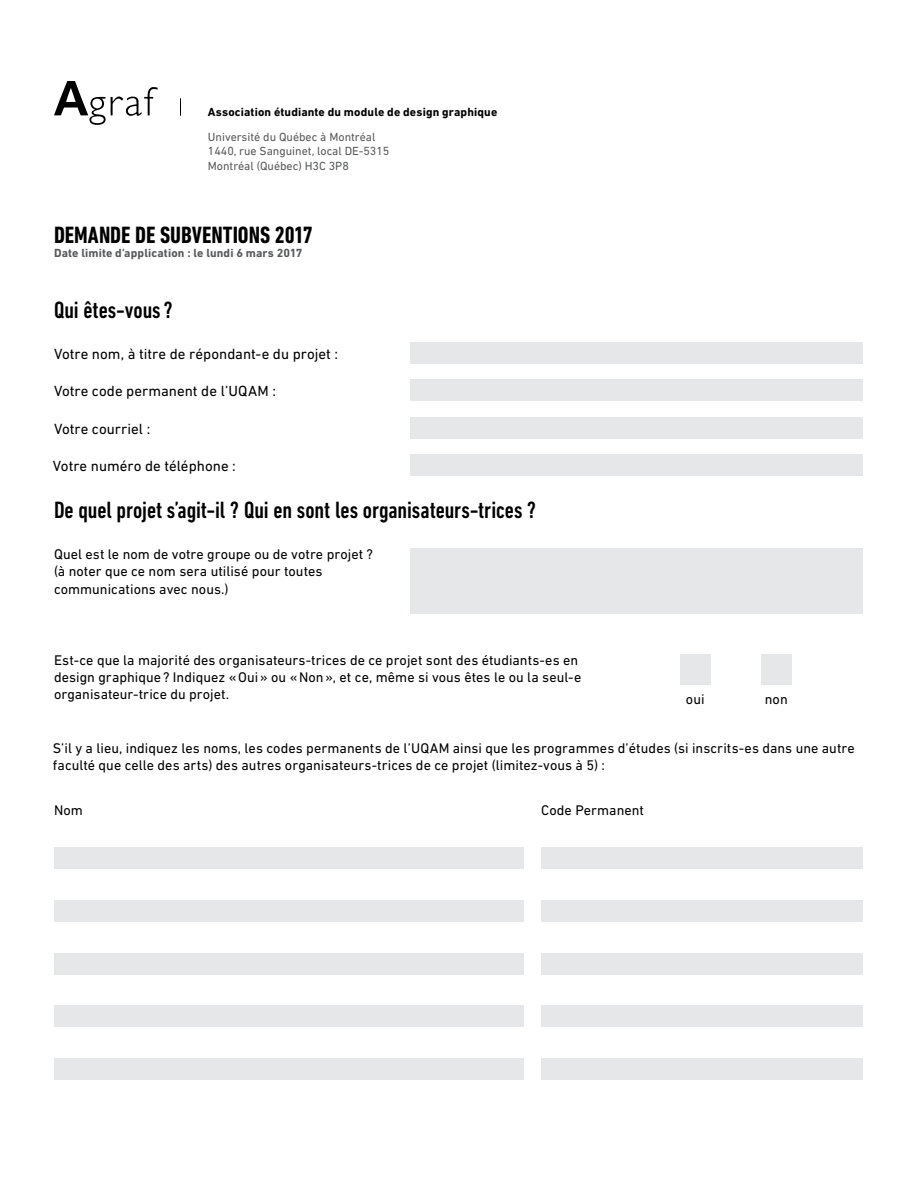
<style>
.page{position:relative;width:918px;height:1188px;background:#fff}
.page>*{position:absolute;margin:0;border:0;box-sizing:border-box;transform-origin:0 0}
.t1{font:500 condensed 24px "DIN Next LT Pro";letter-spacing:-.005em;color:#000}
.t2{font:700 condensed 24px "DIN Next LT Pro";color:#000}
.t3{font:15px "DIN Next LT Pro";color:#000}
.t4{font:14.25px/17.1px "DIN Next LT Pro";letter-spacing:.005em;color:#000}
.t5{font:12px/14.4px "DIN Next LT Pro";color:#58595b}
.t6{font:700 12px "DIN Next LT Pro";letter-spacing:.01em;color:#000}
.t7{font:700 12px "DIN Next LT Pro";letter-spacing:.01em;color:#58595b}
</style>
<div class="page">
<div style="left:410px;top:342px;width:453px;height:22px;background:#e6e7e8"></div>
<div style="left:54px;top:847px;width:469px;height:22px;background:#e6e7e8"></div>
<div style="left:54px;top:900px;width:469px;height:22px;background:#e6e7e8"></div>
<div style="left:54px;top:953px;width:469px;height:21px;background:#e6e7e8"></div>
<div style="left:54px;top:1006px;width:469px;height:21px;background:#e6e7e8"></div>
<div style="left:54px;top:1058px;width:469px;height:22px;background:#e6e7e8"></div>
<div style="left:541px;top:847px;width:322px;height:22px;background:#e6e7e8"></div>
<div style="left:541px;top:900px;width:322px;height:22px;background:#e6e7e8"></div>
<div style="left:541px;top:953px;width:322px;height:21px;background:#e6e7e8"></div>
<div style="left:541px;top:1006px;width:322px;height:21px;background:#e6e7e8"></div>
<div style="left:541px;top:1058px;width:322px;height:22px;background:#e6e7e8"></div>
<div style="left:410px;top:380px;width:453px;height:21px;background:#e6e7e8"></div>
<div style="left:410px;top:417px;width:453px;height:22px;background:#e6e7e8"></div>
<div style="left:410px;top:454px;width:453px;height:22px;background:#e6e7e8"></div>
<div style="left:410px;top:549px;width:453px;height:65px;background:#e6e7e8"></div>
<svg style="left:54px;top:81px;width:104px;height:44px"></svg>
<svg style="left:180px;top:98px;width:1px;height:18px"></svg>
<div style="left:761px;top:654px;width:30px;height:31px;background:#e6e7e8"></div>
<div style="left:680px;top:654px;width:30px;height:31px;background:#e6e7e8"></div>
<p class="t6" style="left:208px;top:105px;width:291px">Association étudiante du module de design graphique</p>
<p class="t5" style="left:208px;top:129px;width:183px">Université du Québec à Montréal<br>1440, rue Sanguinet, local DE-5315<br>Montréal (Québec) H3C 3P8</p>
<h1 class="t2" style="left:54px;top:221px;width:260px">DEMANDE DE SUBVENTIONS 2017</h1>
<p class="t7" style="left:54px;top:246px;width:250px">Date limite d’application : le lundi 6 mars 2017</p>
<h1 class="t1" style="left:54px;top:297px;width:121px">Qui êtes-vous?</h1>
<p class="t3" style="left:54px;top:345px;width:286px">Votre nom, à titre de répondant-e du projet :</p>
<p class="t3" style="left:54px;top:382px;width:224px">Votre code permanent de l’UQAM :</p>
<p class="t3" style="left:54px;top:420px;width:98px">Votre courriel :</p>
<p class="t3" style="left:53px;top:457px;width:185px">Votre numéro de téléphone :</p>
<h1 class="t1" style="left:54px;top:496px;width:484px">De quel projet s’agit-il ? Qui en sont les organisateurs-trices ?</h1>
<p class="t4" style="left:54px;top:546px;width:321px">Quel est le nom de votre groupe ou de votre projet ? (à noter que ce nom sera utilisé pour toutes communications avec nous.)</p>
<p class="t4" style="left:54px;top:651px;width:529px">Est-ce que la majorité des organisateurs-trices de ce projet sont des étudiants-es en design graphique? Indiquez «Oui» ou «Non», et ce, même si vous êtes le ou la seul-e organisateur-trice du projet.</p>
<p class="t4" style="left:686px;top:690px;width:20px">oui</p>
<p class="t4" style="left:765px;top:690px;width:25px">non</p>
<p class="t4" style="left:53px;top:740px;width:803px">S’il y a lieu, indiquez les noms, les codes permanents de l’UQAM ainsi que les programmes d’études (si inscrits-es dans une autre faculté que celle des arts) des autres organisateurs-trices de ce projet (limitez-vous à 5) :</p>
<p class="t4" style="left:54px;top:801px;width:30px">Nom</p>
<p class="t4" style="left:541px;top:801px;width:105px">Code Permanent</p>
</div>
